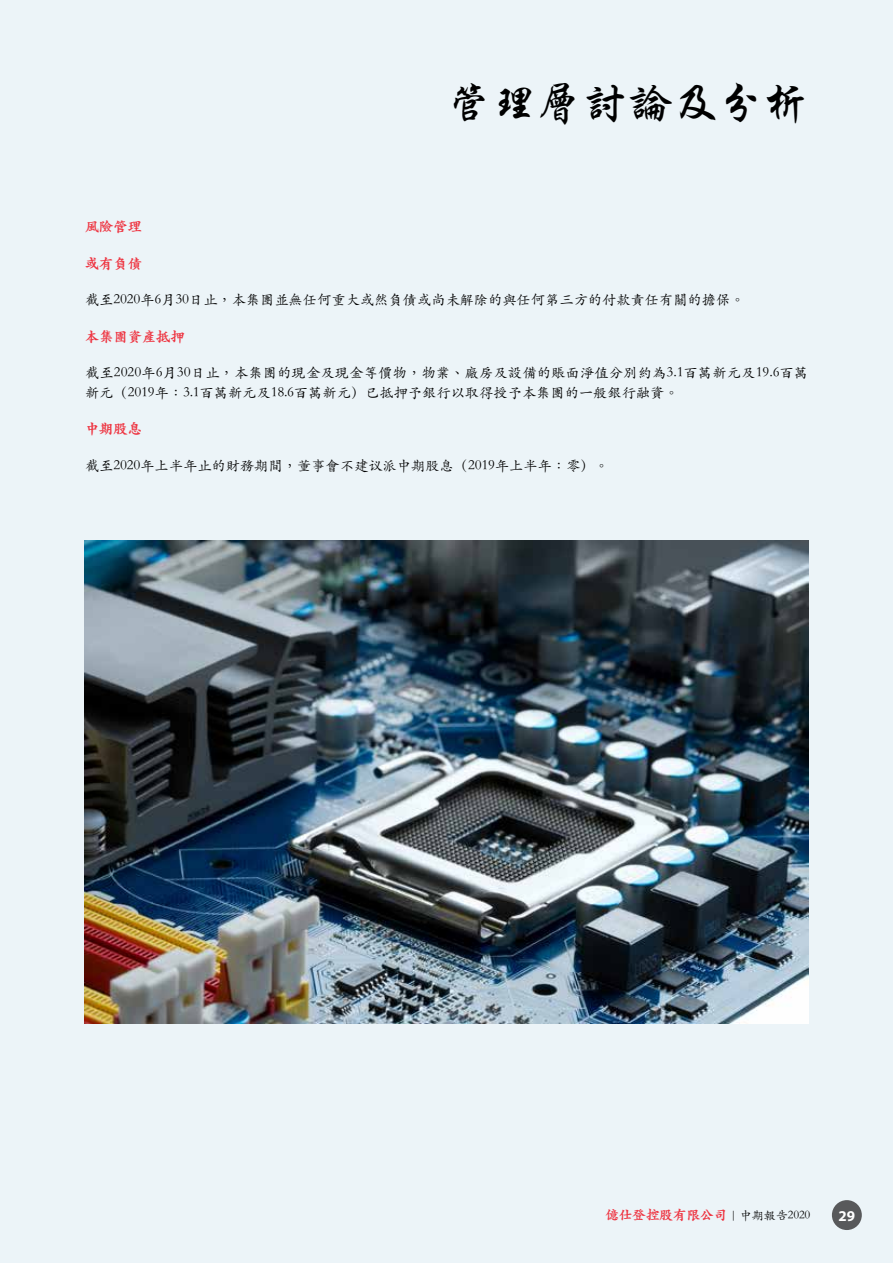
<style>
.page{position:relative;width:893px;height:1263px;background:#ecf4f8}
.page>*{position:absolute;margin:0;border:0;box-sizing:border-box;transform-origin:0 0}
.t1{font:45px "FZXKFW GB1 0";color:#000}
.t2{font:700 15px "Myriad Pro";color:#fff}
.t3{font:14.25px/19.5px "ST Kaiti TC";color:#000}
.t4{font:900 14.25px "ST Kaiti TC";color:#ee3441}
.t5{font:900 13.5px "ST Kaiti TC";color:#ee3441}
.s1{font-weight:400;font-size:12px;color:#000}
</style>
<div class="page">
<div style="left:832px;top:1200px;width:30px;height:30px;background:#58595b;border-radius:50%"></div>
<img style="left:84px;top:540px;width:725px;height:483px">
<h1 class="t1" style="left:448px;top:80px;width:361px">管理层讨论及分析</h1>
<p class="t4" style="left:85px;top:218px;width:58px">風險管理</p>
<p class="t4" style="left:85px;top:255px;width:58px">或有負債</p>
<p class="t3" style="left:85px;top:290px;width:661px">截至2020年6月30日止，本集團並無任何重大或然負債或尚未解除的與任何第三方的付款責任有關的擔保。</p>
<p class="t4" style="left:85px;top:328px;width:101px">本集團資產抵押</p>
<p class="t3" style="left:85px;top:363px;width:725px">截至2020年6月30日止，本集團的現金及現金等價物，物業、廠房及設備的賬面淨值分別約為3.1百萬新元及19.6百萬新元（2019年：3.1百萬新元及18.6百萬新元）已抵押予銀行以取得授予本集團的一般銀行融資。</p>
<p class="t4" style="left:85px;top:420px;width:58px">中期股息</p>
<p class="t3" style="left:85px;top:455px;width:525px">截至2020年上半年止的財務期間，董事會不建议派中期股息（2019年上半年：零）。</p>
<p class="t5" style="left:606px;top:1206px;width:206px">億仕登控股有限公司 <span class="s1">| 中期報告2020</span></p>
<p class="t2" style="left:838px;top:1206px;width:18px">29</p>
</div>
